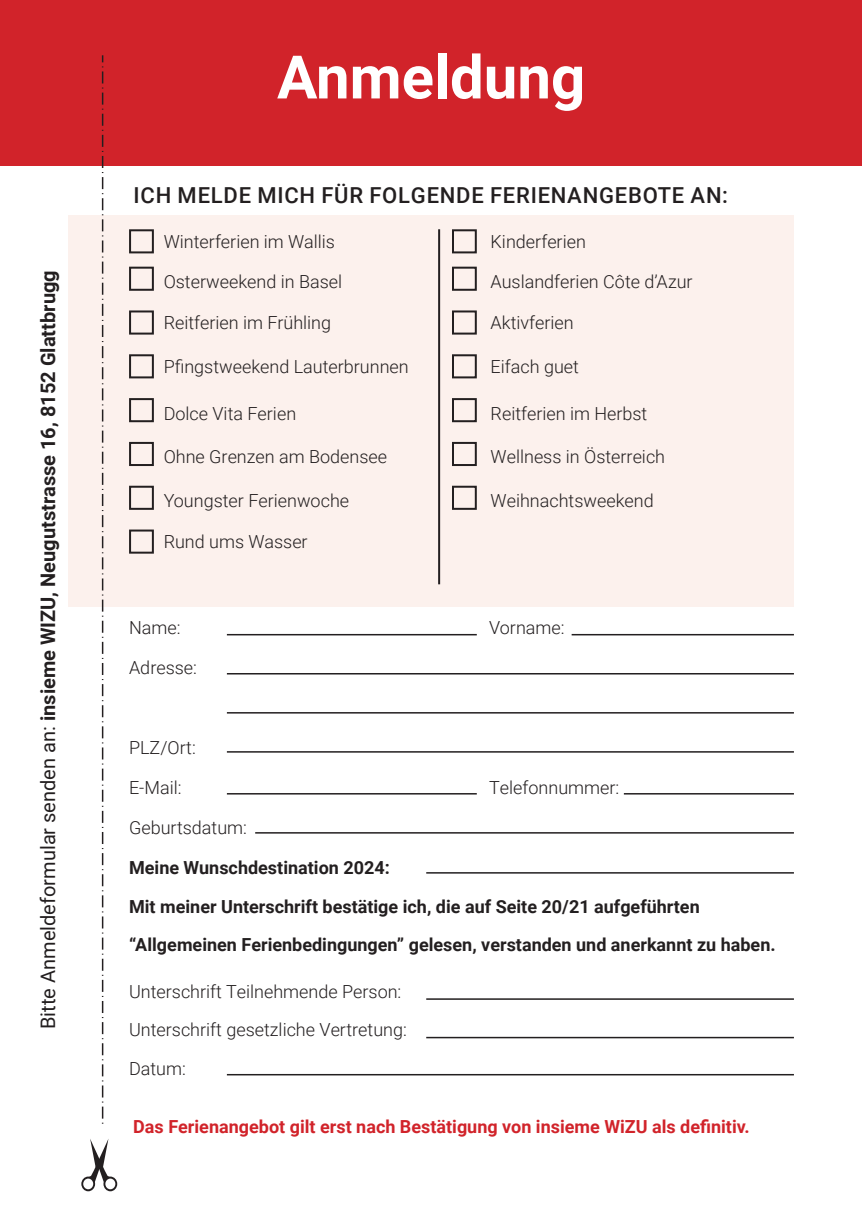
<style>
.page{position:relative;width:862px;height:1214px;background:#fff}
.page>*{position:absolute;margin:0;border:0;box-sizing:border-box;transform-origin:0 0}
.t1{font:700 60px "Roboto";color:#fff}
.t2{font:500 22px "Roboto";letter-spacing:.035em;color:#231f20}
.t3{font:700 20px "Roboto";color:#231f20}
.t4{font:300 18px/38.6px "Roboto";color:#231f20}
.t5{font:700 18px/38px "Roboto";color:#231f20}
.t6{font:700 18px "Roboto";color:#d1232a}
.s1{font-weight:400}
</style>
<div class="page">
<div style="left:0;top:0;width:862px;height:165px;background:#d1232a"></div>
<div style="left:68px;top:215px;width:726px;height:392px;background:#fcf1ed"></div>
<svg style="left:102px;top:55px;width:1px;height:1068px"></svg>
<svg style="left:81px;top:1139px;width:36px;height:52px"></svg>
<div style="left:129px;top:229px;width:25px;height:24px;border:2px solid #231f20"></div>
<hr style="left:438px;top:229px;width:2px;height:355px;background:#231f20">
<div style="left:129px;top:266px;width:25px;height:25px;border:2px solid #231f20"></div>
<div style="left:129px;top:310px;width:25px;height:24px;border:2px solid #231f20"></div>
<div style="left:129px;top:354px;width:25px;height:24px;border:2px solid #231f20"></div>
<div style="left:129px;top:398px;width:25px;height:24px;border:2px solid #231f20"></div>
<div style="left:129px;top:442px;width:25px;height:24px;border:2px solid #231f20"></div>
<div style="left:129px;top:485px;width:25px;height:25px;border:2px solid #231f20"></div>
<div style="left:129px;top:529px;width:25px;height:24px;border:2px solid #231f20"></div>
<div style="left:452px;top:229px;width:25px;height:24px;border:2px solid #231f20"></div>
<div style="left:452px;top:266px;width:25px;height:25px;border:2px solid #231f20"></div>
<div style="left:452px;top:310px;width:25px;height:24px;border:2px solid #231f20"></div>
<div style="left:452px;top:354px;width:25px;height:24px;border:2px solid #231f20"></div>
<div style="left:452px;top:398px;width:25px;height:24px;border:2px solid #231f20"></div>
<div style="left:452px;top:442px;width:25px;height:24px;border:2px solid #231f20"></div>
<div style="left:452px;top:485px;width:25px;height:25px;border:2px solid #231f20"></div>
<hr style="left:227px;top:673px;width:567px;height:1px;background:#231f20">
<hr style="left:227px;top:634px;width:250px;height:1px;background:#231f20">
<hr style="left:571px;top:634px;width:223px;height:1px;background:#231f20">
<hr style="left:624px;top:793px;width:170px;height:1px;background:#231f20">
<hr style="left:255px;top:832px;width:539px;height:1px;background:#231f20">
<hr style="left:426px;top:872px;width:368px;height:1px;background:#231f20">
<hr style="left:426px;top:998px;width:368px;height:1px;background:#231f20">
<hr style="left:426px;top:1036px;width:368px;height:2px;background:#231f20">
<hr style="left:227px;top:712px;width:567px;height:1px;background:#231f20">
<hr style="left:227px;top:751px;width:567px;height:1px;background:#231f20">
<hr style="left:227px;top:1073px;width:567px;height:2px;background:#231f20">
<hr style="left:227px;top:793px;width:250px;height:1px;background:#231f20">
<p class="t3" style="left:34px;top:1028px;width:760px;rotate:-90deg"><span class="s1">Bitte Anmeldeformular senden an:</span> insieme WIZU, Neugutstrasse 16, 8152 Glattbrugg</p>
<h1 class="t1" style="left:277px;top:35px;width:310px">Anmeldung</h1>
<p class="t2" style="left:134px;top:179px;width:596px">ICH MELDE MICH FÜ R FOLGENDE FERIENANGEBOTE AN:</p>
<p class="t4" style="left:164px;top:222px;width:173px">Winterferien im Wallis</p>
<p class="t4" style="left:490px;top:222px;width:97px">Kinderferien</p>
<p class="t4" style="left:164px;top:262px;width:180px">Osterweekend in Basel</p>
<p class="t4" style="left:490px;top:262px;width:204px">Auslandferien Côte d’Azur</p>
<p class="t4" style="left:164px;top:303px;width:169px">Reitferien im Frühling</p>
<p class="t4" style="left:490px;top:303px;width:85px">Aktivferien</p>
<p class="t4" style="left:164px;top:347px;width:247px">Pfingstweekend Lauterbrunnen</p>
<p class="t4" style="left:490px;top:347px;width:90px">Eifach guet</p>
<p class="t4" style="left:164px;top:393px;width:134px">Dolce Vita Ferien</p>
<p class="t4" style="left:490px;top:393px;width:158px">Reitferien im Herbst</p>
<p class="t4" style="left:164px;top:437px;width:225px">Ohne Grenzen am Bodensee</p>
<p class="t4" style="left:490px;top:437px;width:176px">Wellness in Österreich</p>
<p class="t4" style="left:164px;top:481px;width:187px">Youngster Ferienwoche</p>
<p class="t4" style="left:164px;top:522px;width:145px">Rund ums Wasser</p>
<p class="t4" style="left:490px;top:481px;width:165px">Weihnachtsweekend</p>
<p class="t4" style="left:129px;top:608px;width:53px">Name:</p>
<p class="t4" style="left:489px;top:608px;width:77px">Vorname:</p>
<p class="t4" style="left:129px;top:648px;width:69px">Adresse:</p>
<p class="t4" style="left:129px;top:728px;width:68px">PLZ/Ort:</p>
<p class="t4" style="left:129px;top:768px;width:54px">E-Mail:</p>
<p class="t4" style="left:489px;top:768px;width:132px">Telefonnummer:</p>
<p class="t4" style="left:129px;top:808px;width:119px">Geburtsdatum:</p>
<p class="t5" style="left:129px;top:848px;width:262px">Meine Wunschdestination 2024:</p>
<p class="t5" style="left:129px;top:886px;width:648px">Mit meiner Unterschrift bestätige ich, die auf Seite 20/21 aufgeführten “Allgemeinen Ferienbedingungen” gelesen, verstanden und anerkannt zu haben.</p>
<p class="t4" style="left:129px;top:971px;width:274px">Unterschrift Teilnehmende Person:</p>
<p class="t4" style="left:129px;top:1009px;width:279px">Unterschrift gesetzliche Vertretung:<br>Datum:</p>
<p class="t6" style="left:133px;top:1114px;width:618px">Das Ferienangebot gilt erst nach Bestätigung von insieme WiZU als definitiv.</p>
</div>
